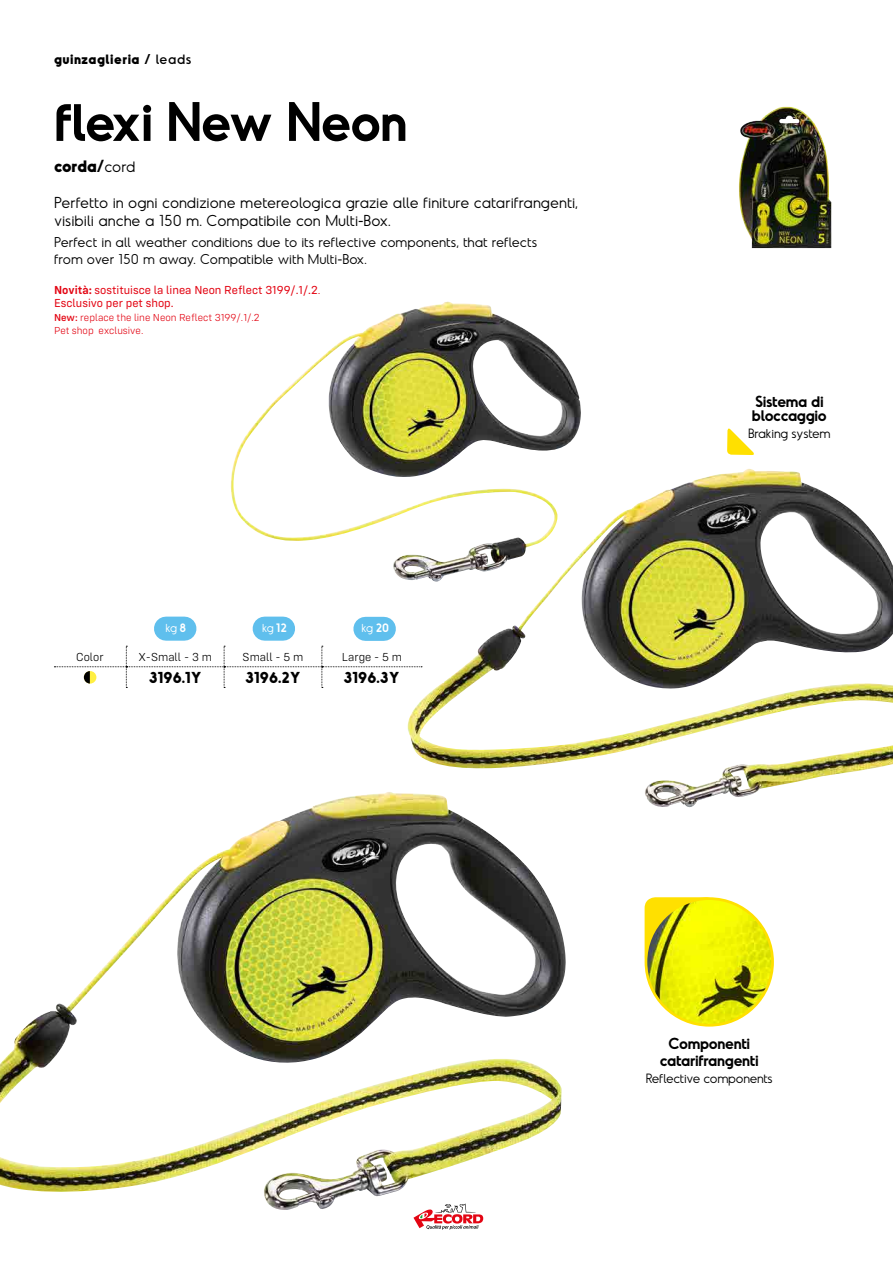
<style>
.page{position:relative;width:893px;height:1263px;background:#fff}
.page>*{position:absolute;margin:0;border:0;box-sizing:border-box;transform-origin:0 0}
.t1{font:600 52.5px "Odudo";letter-spacing:-.02em;color:#000}
.t2{font:700 16.5px "Odudo";color:#000}
.t3{font:600 15.3px/16.8px "Odudo";letter-spacing:-.02em;color:#000;text-align:center}
.t4{font:300 15px/18px "Odudo";color:#000}
.t5{font:700 15px "Odudo";color:#000}
.t6{font:300 13.5px/16.5px "Odudo";color:#000}
.t7{font:700 13.5px "Odudo";letter-spacing:.04em;color:#000}
.t8{font:300 12.75px "Odudo";letter-spacing:-.02em;color:#000}
.t9{font:12px/12.8px "Config Rounded";color:#e30513}
.t10{font:300 12px "Config Rounded";color:#000}
.t11{font:300 11.55px "Odudo";color:#fff}
.t12{font:300 10.5px/12.8px "Config Rounded";color:#e30513}
.s1{font-weight:400}
.s2{font-weight:300;font-size:15px}
.s3{font-weight:600}
.s4{font-weight:300}
.s5{font-weight:500}
</style>
<div class="page">
<img style="left:407px;top:469px;width:486px;height:338px">
<img style="left:0;top:791px;width:573px;height:419px">
<img style="left:230px;top:301px;width:360px;height:281px">
<img style="left:739px;top:107px;width:92px;height:141px">
<div style="left:166px;top:617px;width:18px;height:24px;background:#5fbfed"></div>
<div style="left:265px;top:617px;width:18px;height:24px;background:#5fbfed"></div>
<svg style="left:54px;top:646px;width:368px;height:42px"></svg>
<div style="left:365px;top:617px;width:19px;height:24px;background:#5fbfed"></div>
<svg style="left:413px;top:1203px;width:70px;height:27px"></svg>
<svg style="left:645px;top:897px;width:56px;height:56px"></svg>
<img style="left:646px;top:899px;width:127px;height:126px">
<div style="left:645px;top:897px;width:129px;height:129px;border:3px solid #ffe000;border-radius:50%"></div>
<svg style="left:727px;top:428px;width:27px;height:27px"></svg>
<p class="t7" style="left:54px;top:50px;width:139px">guinzaglieria / <span class="s1">leads</span></p>
<h1 class="t1" style="left:54px;top:88px;width:355px">flexi New Neon</h1>
<p class="t2" style="left:54px;top:155px;width:83px">corda/<span class="s2">cord</span></p>
<p class="t4" style="left:54px;top:193px;width:525px">Perfetto in ogni condizione metereologica grazie alle finiture catarifrangenti, visibili anche a 150 m. Compatibile con Multi-Box.</p>
<p class="t6" style="left:54px;top:234px;width:485px">Perfect in all weather conditions due to its reflective components, that reflects from over 150 m away. Compatible with Multi-Box.</p>
<p class="t9" style="left:54px;top:284px;width:268px"><span class="s3">Novità:</span> sostituisce la linea Neon Reflect 3199/.1/.2<span class="s4">.<br></span>Esclusivo per pet shop.</p>
<p class="t12" style="left:54px;top:311px;width:207px"><span class="s5">New:</span> replace the line Neon Reflect 3199/.1/.2<br>Pet shop exclusive.</p>
<p class="t11" style="left:165px;top:621px;width:22px">kg <span class="s3">8</span></p>
<p class="t11" style="left:262px;top:621px;width:26px">kg <span class="s3">12</span></p>
<p class="t11" style="left:362px;top:621px;width:29px">kg <span class="s3">20</span></p>
<p class="t10" style="left:76px;top:650px;width:29px">Color</p>
<p class="t10" style="left:138px;top:650px;width:75px">X-Small - 3 m</p>
<p class="t10" style="left:243px;top:650px;width:62px">Small - 5 m</p>
<p class="t10" style="left:342px;top:650px;width:62px">Large - 5 m</p>
<p class="t5" style="left:149px;top:668px;width:54px">3196.1Y</p>
<p class="t5" style="left:245px;top:668px;width:57px">3196.2Y</p>
<p class="t5" style="left:343px;top:668px;width:58px">3196.3Y</p>
<p class="t3" style="left:752px;top:393px;width:76px;line-height:14.5px;text-align:left">Sistema di bloccaggio</p>
<p class="t8" style="left:748px;top:426px;width:84px">Braking system</p>
<p class="t3" style="left:660px;top:1035px;width:100px">Componenti catarifrangenti</p>
<p class="t8" style="left:646px;top:1070px;width:129px">Reflective components</p>
</div>
